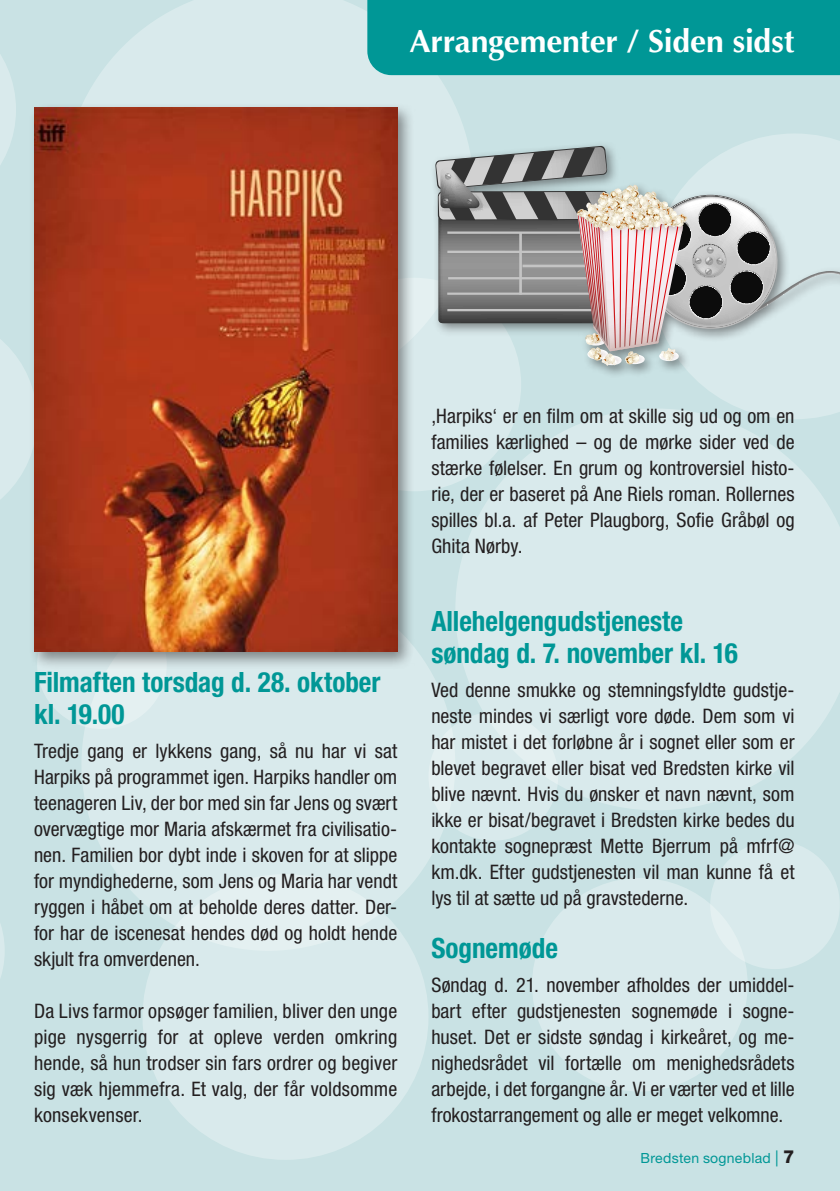
<style>
.page{position:relative;width:840px;height:1191px;background:#fff}
.page>*{position:absolute;margin:0;border:0;box-sizing:border-box;transform-origin:0 0}
.t1{font:700 32px "Optima LT Std";letter-spacing:-.005em;color:#fff}
.t2{font:700 condensed 28px/32px "Helvetica Neue LT Std";color:#009796}
.t3{font:condensed 20px/26px "Helvetica Neue LT Std";color:#231f20;text-align:justify}
.t4{font:14px "Helvetica Neue LT Std";letter-spacing:.02em;color:#009796}
.s1{font-size:16px}
.s2{font-weight:800;font-size:18px;color:#231f20}
</style>
<div class="page">
<div style="left:0;top:0;width:839px;height:1191px;background:#c9e2e4"></div>
<div style="left:81px;top:577px;width:374px;height:373px;background:#d9eaec;border-radius:50%"></div>
<div style="left:307px;top:278px;width:214px;height:213px;background:#d9eaec;border-radius:50%"></div>
<svg style="left:84px;top:0;width:389px;height:334px;fill:#d9eaec"></svg>
<svg style="left:695px;top:134px;width:144px;height:274px;fill:#d9eaec"></svg>
<div style="left:142px;top:874px;width:286px;height:285px;background:#d9eaec;border-radius:50%"></div>
<svg style="left:456px;top:408px;width:383px;height:402px;fill:#d9eaec"></svg>
<svg style="left:0;top:339px;width:28px;height:160px"></svg>
<div style="left:531px;top:878px;width:216px;height:213px;background:#d9eaec;border-radius:50%"></div>
<svg style="left:0;top:55px;width:16px;height:110px"></svg>
<svg style="left:0;top:924px;width:5px;height:53px"></svg>
<div style="left:709px;top:840px;width:130px;height:129px;background:#d9eaec;border-radius:50%"></div>
<div style="left:428px;top:712px;width:130px;height:128px;background:#d9eaec;border-radius:50%"></div>
<div style="left:37px;top:600px;width:130px;height:129px;background:#e4f0f1;border-radius:50%"></div>
<div style="left:367px;top:0;width:472px;height:75px;background:#009796"></div>
<div style="left:28px;top:102px;width:387px;height:568px;background:#231f20;opacity:.5"></div>
<img style="left:34px;top:108px;width:363px;height:543px">
<div style="left:430px;top:141px;width:409px;height:237px;background:#231f20;opacity:.5"></div>
<svg style="left:435px;top:146px;width:404px;height:220px"></svg>
<h1 class="t1" style="left:409px;top:22px;width:386px">Arrangementer / Siden sidst</h1>
<h2 class="t2" style="left:34px;top:666px;width:348px">Filmaften torsdag d. 28. oktober kl. 19.00</h2>
<p class="t3" style="left:34px;top:738px;width:364px">Tredje gang er lykkens gang, så nu har vi sat Harpiks på programmet igen. Harpiks handler om teenageren Liv, der bor med sin far Jens og svært overvægtige mor Maria afskærmet fra civilisatio&shy;nen. Familien bor dybt inde i skoven for at slippe for myndighederne, som Jens og Maria har vendt ryggen i håbet om at beholde deres datter. Der&shy;for har de iscenesat hendes død og holdt hende skjult fra omverdenen.</p>
<p class="t3" style="left:34px;top:998px;width:364px">Da Livs farmor opsøger familien, bliver den unge pige nysgerrig for at opleve verden omkring hende, så hun trodser sin fars ordrer og begiver sig væk hjemmefra. Et valg, der får voldsomme konsekvenser.</p>
<p class="t3" style="left:431px;top:402px;width:364px">‚Harpiks‘ er en film om at skille sig ud og om en families kærlighed – og de mørke sider ved de stærke følelser. En grum og kontroversiel histo&shy;rie, der er baseret på Ane Riels roman. Rollernes spilles bl.a. af Peter Plaugborg, Sofie Gråbøl og Ghita Nørby.</p>
<h2 class="t2" style="left:431px;top:605px;width:308px">Allehelgengudstjeneste søndag d. 7. november kl. 16</h2>
<p class="t3" style="left:431px;top:677px;width:364px">Ved denne smukke og stemningsfyldte gudstje&shy;neste mindes vi særligt vore døde. Dem som vi har mistet i det forløbne år i sognet eller som er blevet begravet eller bisat ved Bredsten kirke vil blive nævnt. Hvis du ønsker et navn nævnt, som ikke er bisat/begravet i Bredsten kirke bedes du kontakte sognepræst Mette Bjerrum på mfrf@ km.dk. Efter gudstjenesten vil man kunne få et lys til at sætte ud på gravstederne.</p>
<h2 class="t2" style="left:431px;top:931px;width:128px">Sognemøde</h2>
<p class="t3" style="left:431px;top:971px;width:364px">Søndag d. 21. november afholdes der umiddel&shy;bart efter gudstjenesten sognemøde i sogne&shy;huset. Det er sidste søndag i kirkeåret, og me&shy;nighedsrådet vil fortælle om menighedsrådets arbejde, i det forgangne år. Vi er værter ved et lille frokostarrangement og alle er meget velkomne.</p>
<p class="t4" style="left:640px;top:1149px;width:155px">Bredsten sogneblad <span class="s1">|</span> <span class="s2">7</span></p>
</div>
